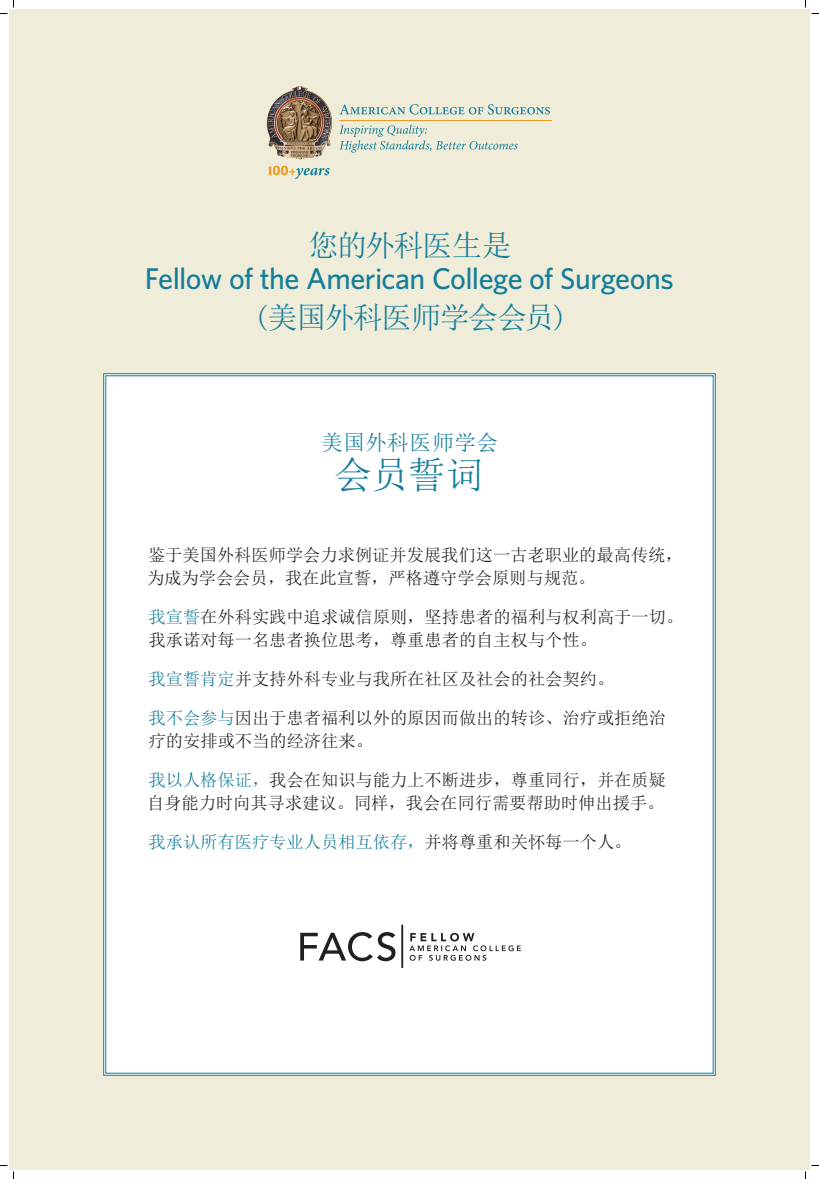
<style>
.page{position:relative;width:819px;height:1179px;background:#fff}
.page>*{position:absolute;margin:0;border:0;box-sizing:border-box;transform-origin:0 0}
.t1{font:37.5px "Sim Sun";color:#157d9a}
.t2{font:500 30px "Whitney";letter-spacing:-.02em;color:#157d9a}
.t3{font:30px "Sim Sun";letter-spacing:-.045em;color:#157d9a}
.t4{font:21.5px "Sim Sun";letter-spacing:.025em;color:#157d9a}
.t5{font:17.25px/22.7px "Sim Sun";color:#231f20}
.t6{font:17.25px "Sim Sun";color:#157d9a}
.s1{color:#157d9a}
.s2{color:#231f20}
</style>
<div class="page">
<div style="left:9px;top:9px;width:801px;height:1161px;background:#efedd9"></div>
<div style="left:103px;top:373px;width:613px;height:703px;background:#fff"></div>
<img style="left:267px;top:86px;width:65px;height:73px">
<hr style="left:340px;top:120px;width:212px;height:1px;background:#f09d24">
<svg style="left:340px;top:104px;width:210px;height:11px"></svg>
<svg style="left:339px;top:125px;width:179px;height:28px"></svg>
<svg style="left:267px;top:166px;width:63px;height:13px"></svg>
<svg style="left:409px;top:933px;width:112px;height:28px;background:#dadada"></svg>
<hr style="left:401px;top:925px;width:2px;height:43px;background:#231f20">
<svg style="left:300px;top:932px;width:96px;height:29px;background:#b7b6b6"></svg>
<svg style="left:0;top:0;width:14px;height:14px"></svg>
<h2 class="t3" style="left:309px;top:230px;width:204px">您的外科医生是</h2>
<h2 class="t2" style="left:145px;top:258px;width:530px">Fellow of the American College of Surgeons</h2>
<h2 class="t3" style="left:253px;top:302px;width:317px">(美国外科医师学会会员)</h2>
<p class="t4" style="left:322px;top:431px;width:178px">美国外科医师学会</p>
<h1 class="t1" style="left:335px;top:456px;width:151px">会员誓词</h1>
<p class="t5" style="left:147px;top:544px;width:537px">鉴于美国外科医师学会力求例证并发展我们这一古老职业的最高传统，为成为学会会员，我在此宣誓，严格遵守学会原则与规范。</p>
<p class="t5" style="left:149px;top:606px;width:536px"><span class="s1">我宣誓</span>在外科实践中追求诚信原则，坚持患者的福利与权利高于一切。我承诺对每一名患者换位思考，尊重患者的自主权与个性。</p>
<p class="t5" style="left:149px;top:668px;width:467px"><span class="s1">我宣誓肯定</span>并支持外科专业与我所在社区及社会的社会契约。</p>
<p class="t5" style="left:149px;top:707px;width:519px"><span class="s1">我不会参与</span>因出于患者福利以外的原因而做出的转诊、治疗或拒绝治疗的安排或不当的经济往来。</p>
<p class="t5" style="left:147px;top:769px;width:520px"><span class="s1">我以人格保证，</span>我会在知识与能力上不断进步，尊重同行，并在质疑自身能力时向其寻求建议。同样，我会在同行需要帮助时伸出援手。</p>
<p class="t6" style="left:149px;top:833px;width:484px">我承认所有医疗专业人员相互依存，<span class="s2">并将尊重和关怀每一个人。</span></p>
</div>
